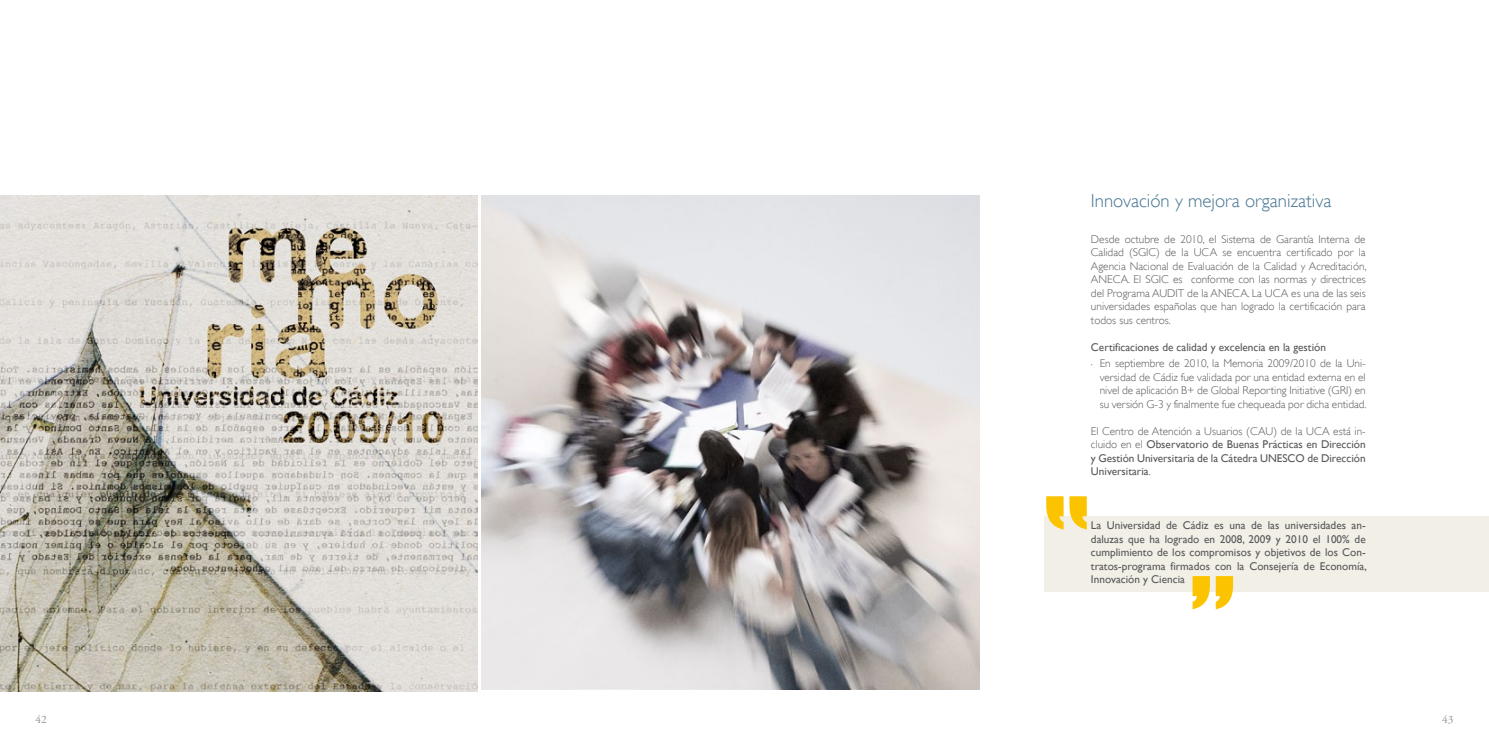
<style>
.page{position:relative;width:1489px;height:745px;background:#fff}
.page>*{position:absolute;margin:0;border:0;box-sizing:border-box;transform-origin:0 0}
.t1{font:153px "JCH Ead A";color:#fcc400}
.t2{font:300 18.75px "Gill Sans";color:#467491}
.t3{font:300 11.25px/13.5px "Gill Sans";color:#58585a;text-align:justify}
.t4{font:11.25px/13.5px "Gill Sans";color:#58585a;text-align:justify}
.t5{font:11.25px "Adobe Garamond Pro";color:#8f9193}
.s1{font-weight:300}
</style>
<div class="page">
<div style="left:1043px;top:516px;width:445px;height:75px;background:#f1efe6"></div>
<img style="left:0;top:195px;width:477px;height:495px">
<img style="left:481px;top:195px;width:498px;height:494px">
<h2 class="t2" style="left:1090px;top:190px;width:242px">Innovación y mejora organizativa</h2>
<p class="t3" style="left:1090px;top:232px;width:277px">Desde octubre de 2010, el Sistema de Garantía Interna de Calidad (SGIC) de la UCA se encuentra certificado por la Agencia Nacional de Evaluación de la Calidad y Acreditación, ANECA. El SGIC es conforme con las normas y directrices del Programa AUDIT de la ANECA. La UCA es una de las seis universidades españolas que han logrado la certificación para todos sus centros.</p>
<p class="t4" style="left:1090px;top:340px;width:236px">Certificaciones de calidad y excelencia en la gestión</p>
<p class="t3" style="left:1099px;top:356px;width:268px;text-indent:-9px">. En septiembre de 2010, la Memoria 2009/2010 de la Uni&shy;versidad de Cádiz fue validada por una entidad externa en el nivel de aplicación B+ de Global Reporting Initiative (GRI) en su versión G-3 y finalmente fue chequeada por dicha entidad.</p>
<p class="t4" style="left:1090px;top:424px;width:276px"><span class="s1">El Centro de Atención a Usuarios (CAU) de la UCA está in&shy;cluido en el</span> Observatorio de Buenas Prácticas en Dirección y Gestión Universitaria de la Cátedra UNESCO de Dirección Universitaria<span class="s1">.</span></p>
<p class="t4" style="left:1090px;top:518px;width:277px">La Universidad de Cádiz es una de las universidades an&shy;daluzas que ha logrado en 2008, 2009 y 2010 el 100% de cumplimiento de los compromisos y objetivos de los Con&shy;tratos-programa firmados con la Consejería de Economía, Innovación y Ciencia</p>
<h1 class="t1" style="left:1180px;top:556px;width:65px">"</h1>
<p class="t5" style="left:35px;top:712px;width:13px">42</p>
<p class="t5" style="left:1442px;top:712px;width:13px">43</p>
</div>
